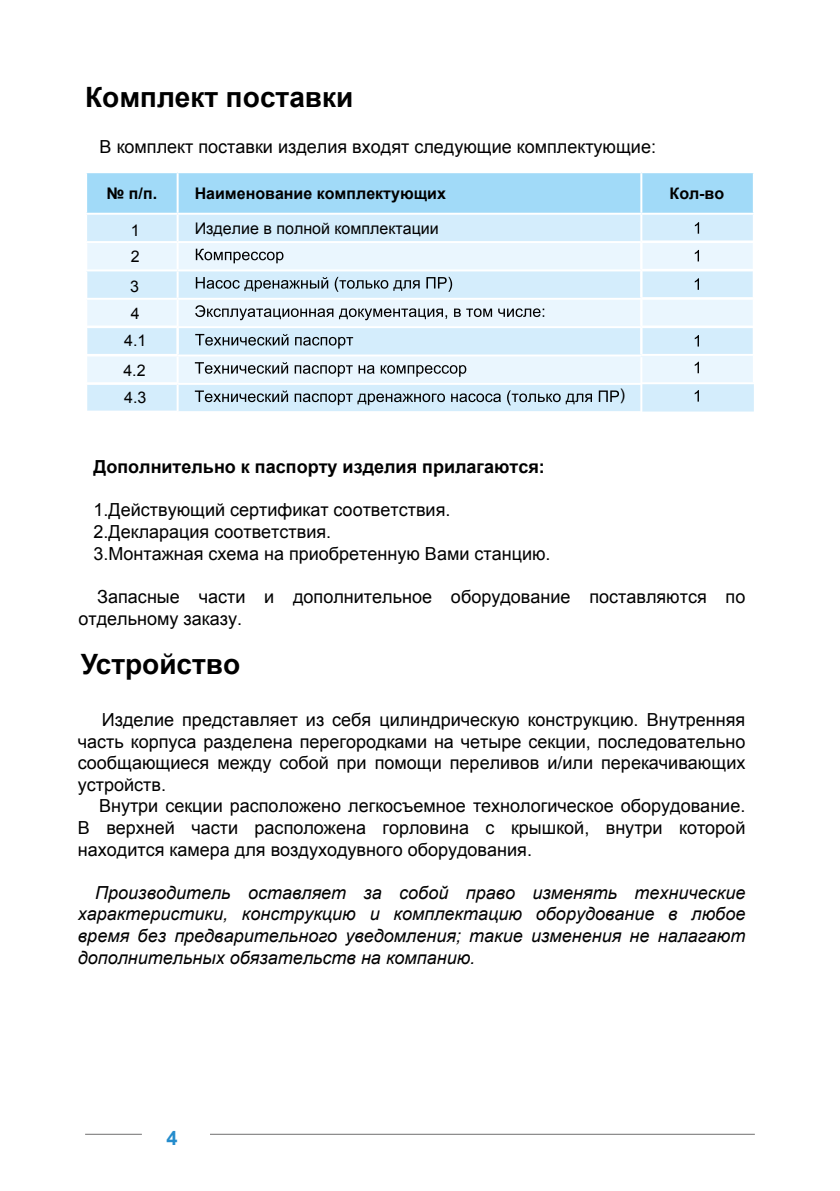
<style>
.page{position:relative;width:840px;height:1191px;background:#fff}
.page>*{position:absolute;margin:0;border:0;box-sizing:border-box;transform-origin:0 0}
.t1{font:700 28px "Arial";color:#000}
.t2{font:700 20px "Arial";color:#248ccc}
.t3{font:18px/21.6px "Arial";color:#000}
.t4{font:italic 18px/21.6px "Arial";color:#000;text-align:justify}
.t5{font:700 18px "Arial";color:#000}
.t6{font:700 16px "Arial";color:#000}
.t7{font:16px "Arial";color:#000}
.t8{font:16px "Arial";color:#000}
.s1{font-style:inherit}
</style>
<div class="page">
<div style="left:87px;top:384px;width:666px;height:27px;background:#d4edfc"></div>
<hr style="left:85px;top:1133px;width:57px;height:1px;background:#706f6f">
<hr style="left:210px;top:1133px;width:544px;height:1px;background:#706f6f">
<div style="left:87px;top:173px;width:665px;height:40px;background:#a1daf8"></div>
<svg style="left:87px;top:215px;width:665px;height:83px;background:#dbf0fc"></svg>
<svg style="left:87px;top:300px;width:665px;height:83px;background:#e2f2fd"></svg>
<hr style="left:176px;top:173px;width:2px;height:40px;background:#fff">
<hr style="left:640px;top:173px;width:2px;height:40px;background:#fff">
<hr style="left:176px;top:215px;width:2px;height:26px;background:#fff">
<hr style="left:640px;top:215px;width:2px;height:26px;background:#fff">
<hr style="left:85px;top:241px;width:92px;height:2px;background:#fff">
<hr style="left:177px;top:241px;width:464px;height:2px;background:#fff">
<hr style="left:176px;top:243px;width:2px;height:26px;background:#fff">
<hr style="left:641px;top:241px;width:113px;height:2px;background:#fff">
<hr style="left:85px;top:269px;width:92px;height:2px;background:#fff">
<hr style="left:177px;top:269px;width:464px;height:2px;background:#fff">
<hr style="left:176px;top:271px;width:2px;height:27px;background:#fff">
<hr style="left:640px;top:271px;width:2px;height:27px;background:#fff">
<hr style="left:176px;top:300px;width:2px;height:26px;background:#fff">
<hr style="left:640px;top:300px;width:2px;height:26px;background:#fff">
<hr style="left:85px;top:326px;width:92px;height:2px;background:#fff">
<hr style="left:177px;top:326px;width:464px;height:2px;background:#fff">
<hr style="left:641px;top:326px;width:113px;height:2px;background:#fff">
<hr style="left:177px;top:354px;width:464px;height:2px;background:#fff">
<hr style="left:176px;top:356px;width:2px;height:27px;background:#fff">
<hr style="left:641px;top:240px;width:113px;height:2px;background:#fff">
<hr style="left:640px;top:242px;width:2px;height:27px;background:#fff">
<hr style="left:85px;top:383px;width:92px;height:2px;background:#fff">
<hr style="left:177px;top:383px;width:464px;height:2px;background:#fff">
<hr style="left:176px;top:385px;width:2px;height:26px;background:#fff">
<hr style="left:641px;top:269px;width:113px;height:2px;background:#fff">
<hr style="left:641px;top:297px;width:113px;height:2px;background:#fff">
<hr style="left:85px;top:325px;width:92px;height:2px;background:#fff">
<hr style="left:176px;top:327px;width:2px;height:27px;background:#fff">
<hr style="left:641px;top:325px;width:113px;height:2px;background:#fff">
<hr style="left:640px;top:327px;width:2px;height:27px;background:#fff">
<hr style="left:85px;top:354px;width:92px;height:2px;background:#fff">
<hr style="left:641px;top:354px;width:113px;height:2px;background:#fff">
<hr style="left:639px;top:357px;width:3px;height:60px;background:#fff">
<hr style="left:85px;top:382px;width:92px;height:2px;background:#fff">
<hr style="left:641px;top:382px;width:113px;height:2px;background:#fff">
<hr style="left:85px;top:410px;width:92px;height:2px;background:#fff">
<svg style="left:694px;top:222px;width:4px;height:12px"></svg>
<svg style="left:694px;top:250px;width:4px;height:11px"></svg>
<svg style="left:694px;top:278px;width:4px;height:12px"></svg>
<svg style="left:196px;top:249px;width:87px;height:14px"></svg>
<svg style="left:196px;top:277px;width:256px;height:15px;background:#a5b8c4"></svg>
<svg style="left:694px;top:335px;width:4px;height:11px"></svg>
<svg style="left:195px;top:305px;width:349px;height:15px;background:#b7c1c7"></svg>
<svg style="left:195px;top:334px;width:158px;height:14px;background:#a2b5c0"></svg>
<svg style="left:694px;top:362px;width:4px;height:11px"></svg>
<svg style="left:195px;top:362px;width:271px;height:15px;background:#b6c0c6"></svg>
<svg style="left:694px;top:390px;width:4px;height:11px"></svg>
<svg style="left:195px;top:390px;width:423px;height:15px;background:#a6b9c5"></svg>
<h1 class="t1" style="left:85px;top:79px;width:269px">Комплект поставки</h1>
<p class="t3" style="left:100px;top:136px;width:557px">В комплект поставки изделия входят следующие комплектующие:</p>
<p class="t6" style="left:106px;top:182px;width:52px">№ п/п.</p>
<p class="t6" style="left:194px;top:182px;width:253px">Наименование комплектующих</p>
<p class="t6" style="left:669px;top:182px;width:56px">Кол-во</p>
<p class="t7" style="left:131px;top:220px;width:10px">1</p>
<p class="t7" style="left:195px;top:218px;width:245px">Изделие в полной комплектации</p>
<p class="t7" style="left:131px;top:246px;width:10px">2</p>
<p class="t7" style="left:130px;top:276px;width:10px">3</p>
<p class="t7" style="left:131px;top:303px;width:10px">4</p>
<p class="t8" style="left:124px;top:330px;width:24px"><span class="s1">4</span>.1</p>
<p class="t8" style="left:123px;top:360px;width:24px"><span class="s1">4</span>.2</p>
<p class="t8" style="left:124px;top:387px;width:24px"><span class="s1">4</span>.3</p>
<p class="t8" style="left:619px;top:384px;width:7px">)</p>
<p class="t5" style="left:93px;top:455px;width:452px">Дополнительно к паспорту изделия прилагаются:</p>
<p class="t3" style="left:93px;top:499px;width:458px">1.Действующий сертификат соответствия.<br>2.Декларация соответствия.<br>3.Монтажная схема на приобретенную Вами станцию.</p>
<p class="t3" style="left:78px;top:586px;width:668px;text-indent:19px">Запасные части и дополнительное оборудование поставляются по отдельному заказу.</p>
<h1 class="t1" style="left:81px;top:645px;width:161px">Устройство</h1>
<p class="t3" style="left:78px;top:709px;width:668px;text-align:justify;text-indent:24px">Изделие представляет из себя цилиндрическую конструкцию<span class="s1">.</span> Внутренняя часть корпуса разделена перегородками на четыре секции, последовательно сообщающиеся между собой при помощи переливов и/или перекачивающих устройств.</p>
<p class="t3" style="left:78px;top:795px;width:668px;text-align:justify;text-indent:21px">Внутри секции расположено легкосъемное технологическое оборудование.<br>В верхней части расположена горловина с крышкой, внутри которой находится камера для воздуходувного оборудования.</p>
<p class="t4" style="left:78px;top:882px;width:668px;text-indent:17px">Производитель оставляет за собой право изменять технические характеристики, конструкцию и комплектацию оборудование в любое время без предварительного уведомления; такие изменения не налагают дополнительных обязательств на компанию.</p>
<p class="t2" style="left:166px;top:1124px;width:13px">4</p>
</div>
